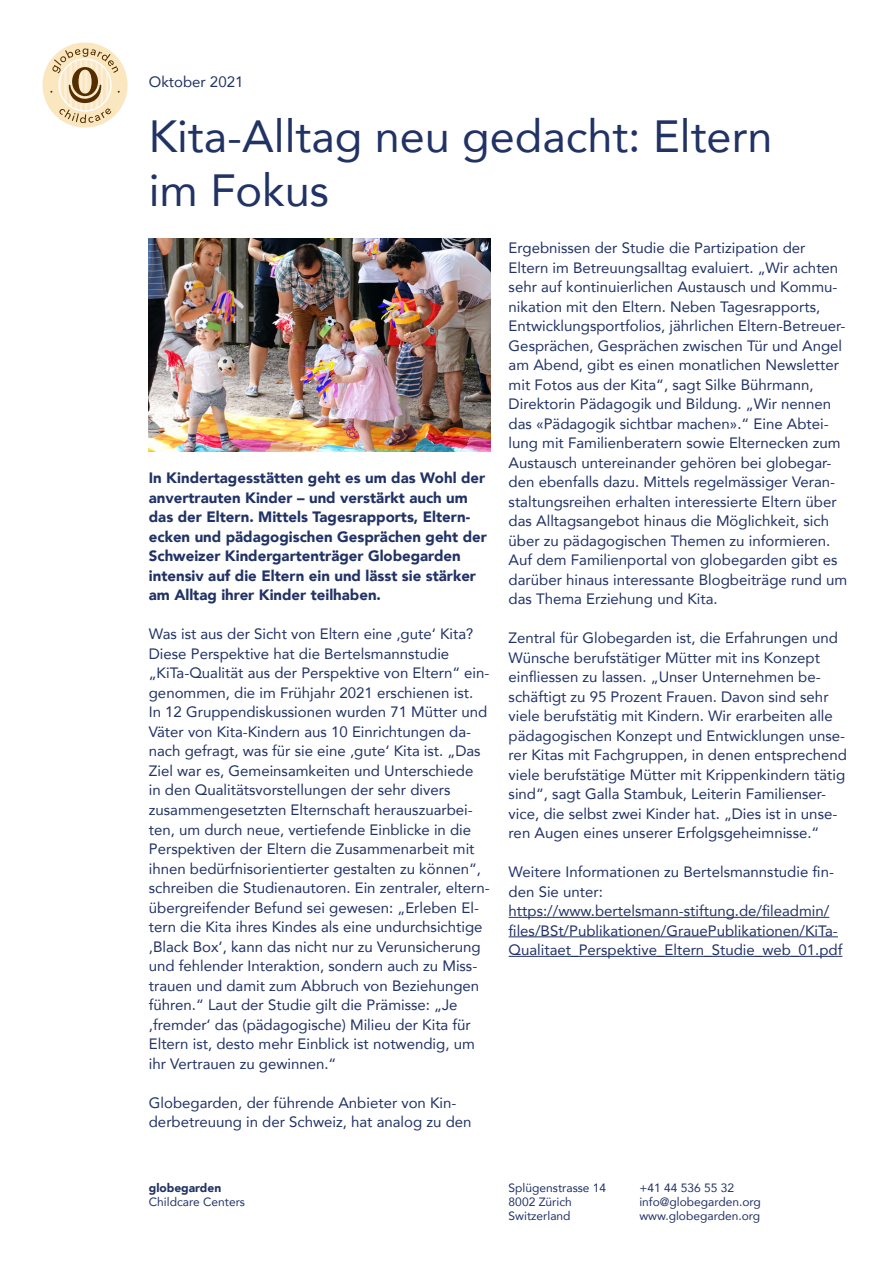
<style>
.page{position:relative;width:893px;height:1263px;background:#fff}
.page>*{position:absolute;margin:0;border:0;box-sizing:border-box;transform-origin:0 0}
.t1{font:45px/54px "Avenir";color:#213265}
.Body_normal{font:15px/19.5px "Avenir";color:#213265}
.Body_Black{font:900 15px/19.5px "Avenir";color:#213265}
.t2{font:12px/14.4px "Avenir";color:#213265}
.t3{font:900 12px "Avenir";color:#213265}
</style>
<div class="page">
<div style="left:43px;top:43px;width:85px;height:85px;background:#fae6bf;border-radius:50%"></div>
<svg style="left:50px;top:48px;width:70px;height:75px"></svg>
<hr style="left:509px;top:917px;width:320px;height:1px;background:#213265">
<hr style="left:509px;top:936px;width:329px;height:1px;background:#213265">
<hr style="left:509px;top:956px;width:333px;height:1px;background:#213265">
<img style="left:149px;top:238px;width:342px;height:213px">
<p class="Body_normal" style="left:149px;top:71px;width:96px">Oktober 2021</p>
<p class="t1" style="left:149px;top:108px;width:625px">Kita-Alltag neu gedacht: Eltern im Fokus</p>
<p class="Body_Black" style="left:149px;top:468px;width:340px">In Kindertagesstätten geht es um das Wohl der anvertrauten Kinder – und verstärkt auch um das der Eltern. Mittels Tagesrapports, Eltern&shy;ecken und pädagogischen Gesprächen geht der Schweizer Kindergartenträger Globegarden intensiv auf die Eltern ein und lässt sie stärker am Alltag ihrer Kinder teilhaben.</p>
<p class="Body_normal" style="left:149px;top:624px;width:343px">Was ist aus der Sicht von Eltern eine ‚gute‘ Kita?<br>Diese Perspektive hat die Bertelsmannstudie „KiTa-Qualität aus der Perspektive von Eltern“ ein&shy;genommen, die im Frühjahr 2021 erschienen ist.<br>In 12 Gruppendiskussionen wurden 71 Mütter und Väter von Kita-Kindern aus 10 Einrichtungen da&shy;nach gefragt, was für sie eine ‚gute‘ Kita ist. „Das Ziel war es, Gemeinsamkeiten und Unterschiede<br>in den Qualitätsvorstellungen der sehr divers zusammengesetzten Elternschaft herauszuarbei&shy;ten, um durch neue, vertiefende Einblicke in die Perspektiven der Eltern die Zusammenarbeit mit ihnen bedürfnisorientierter gestalten zu können“, schreiben die Studienautoren. Ein zentraler, eltern&shy;übergreifender Befund sei gewesen: „Erleben El&shy;tern die Kita ihres Kindes als eine undurchsichtige ‚Black Box‘, kann das nicht nur zu Verunsicherung und fehlender Interaktion, sondern auch zu Miss&shy;trauen und damit zum Abbruch von Beziehungen führen.“ Laut der Studie gilt die Prämisse: „Je ‚fremder‘ das (pädagogische) Milieu der Kita für Eltern ist, desto mehr Einblick ist notwendig, um ihr Vertrauen zu gewinnen.“</p>
<p class="Body_normal" style="left:149px;top:1092px;width:324px">Globegarden, der führende Anbieter von Kin&shy;derbetreuung in der Schweiz, hat analog zu den</p>
<p class="Body_normal" style="left:509px;top:238px;width:340px">Ergebnissen der Studie die Partizipation der Eltern im Betreuungsalltag evaluiert. „Wir achten sehr auf kontinuierlichen Austausch und Kommu&shy;nikation mit den Eltern. Neben Tagesrapports, Entwicklungsportfolios, jährlichen Eltern-Betreuer-Gesprächen, Gesprächen zwischen Tür und Angel am Abend, gibt es einen monatlichen Newsletter mit Fotos aus der Kita“, sagt Silke Bührmann, Direktorin Pädagogik und Bildung. „Wir nennen das «Pädagogik sichtbar machen».“ Eine Abtei&shy;lung mit Familienberatern sowie Elternecken zum Austausch untereinander gehören bei globegar&shy;den ebenfalls dazu. Mittels regelmässiger Veran&shy;staltungsreihen erhalten interessierte Eltern über das Alltagsangebot hinaus die Möglichkeit, sich über zu pädagogischen Themen zu informieren.<br>Auf dem Familienportal von globegarden gibt es darüber hinaus interessante Blogbeiträge rund um das Thema Erziehung und Kita.</p>
<p class="Body_normal" style="left:509px;top:628px;width:340px">Zentral für Globegarden ist, die Erfahrungen und Wünsche berufstätiger Mütter mit ins Konzept einfliessen zu lassen. „Unser Unternehmen be&shy;schäftigt zu 95 Prozent Frauen. Davon sind sehr viele berufstätig mit Kindern. Wir erarbeiten alle pädagogischen Konzept und Entwicklungen unse&shy;rer Kitas mit Fachgruppen, in denen entsprechend viele berufstätige Mütter mit Krippenkindern tätig sind“, sagt Galla Stambuk, Leiterin Familienser&shy;vice, die selbst zwei Kinder hat. „Dies ist in unse&shy;ren Augen eines unserer Erfolgsgeheimnisse.“</p>
<p class="Body_normal" style="left:509px;top:862px;width:327px">Weitere Informationen zu Bertelsmannstudie fin&shy;den Sie unter:</p>
<p class="Body_normal" style="left:509px;top:901px;width:335px">https://www.bertelsmann-stiftung.de/fileadmin/ files/BSt/Publikationen/GrauePublikationen/KiTa-<br>Qualitaet_Perspektive_Eltern_Studie_web_01.pdf</p>
<p class="t3" style="left:149px;top:1177px;width:74px">globegarden</p>
<p class="t2" style="left:149px;top:1194px;width:98px">Childcare Centers</p>
<p class="t2" style="left:509px;top:1180px;width:99px">Splügenstrasse 14<br>8002 Zürich<br>Switzerland</p>
<p class="t2" style="left:639px;top:1180px;width:123px">+41 44 536 55 32 info@globegarden.org www.globegarden.org</p>
</div>
